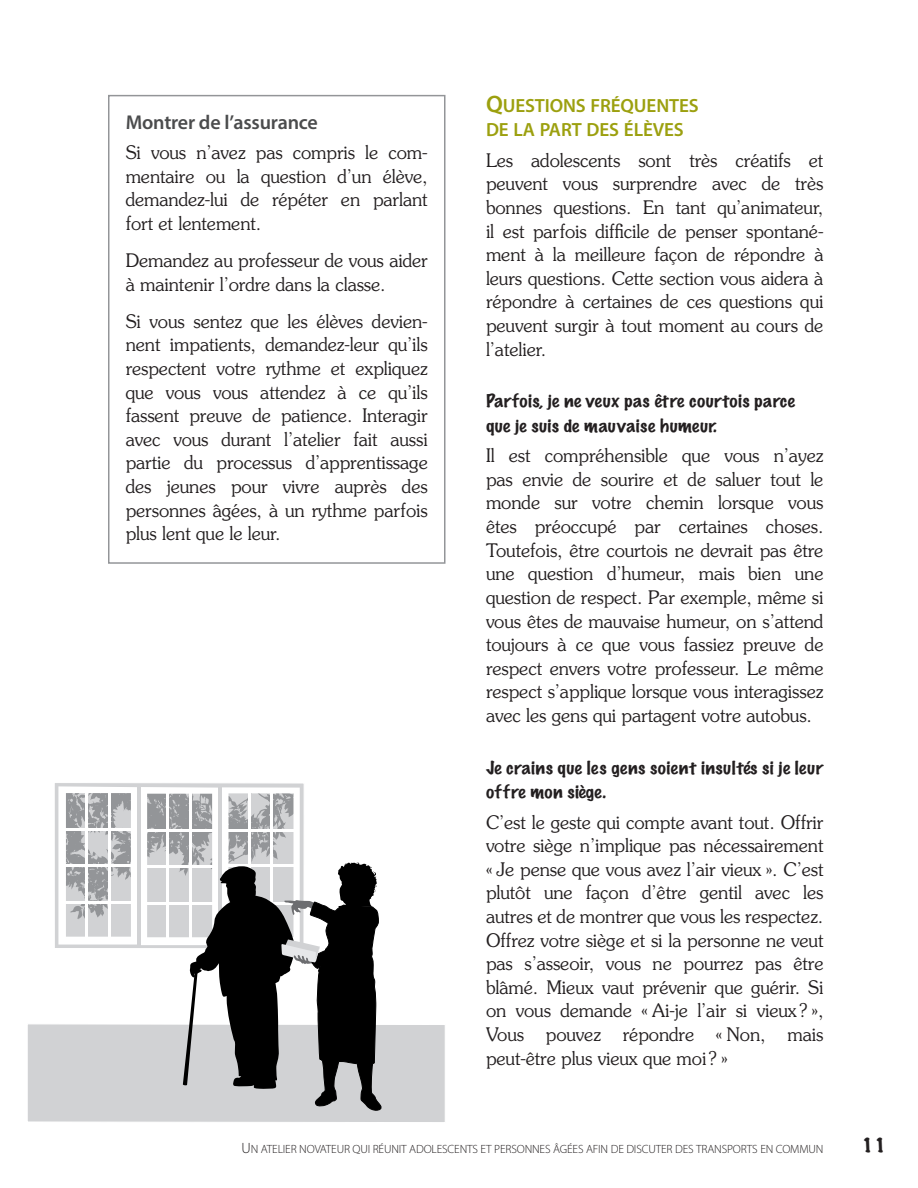
<style>
.page{position:relative;width:918px;height:1188px;background:#fff}
.page>*{position:absolute;margin:0;border:0;box-sizing:border-box;transform-origin:0 0}
.sous_titre_3{font:600 19.95px "Myriad Pro";letter-spacing:-.01em;color:#4b4c4d}
.sous_titre_2{font:19.2px/23.9px "Myriad Pro Semibold SC800";letter-spacing:-.005em;color:#9ca00f}
.lecture{font:300 18.75px/23.5px "Souvenir";letter-spacing:-.005em;color:#231f20;text-align:justify}
.t1{font:100 18px "Marker Felt";color:#231f20;scale:1.25 1}
.question{font:100 16.5px/24.6px "Marker Felt";letter-spacing:.02em;color:#231f20;scale:1.2 1}
.t2{font:12px "Myriad Pro Light SC800";letter-spacing:-.015em;color:#231f20}
.s1{font-size:23.85px}
.s2{font-size:15px}
</style>
<div class="page">
<svg style="left:28px;top:783px;width:417px;height:339px"></svg>
<div style="left:108px;top:95px;width:338px;height:469px;border:1px solid #939598"></div>
<p class="sous_titre_3" style="left:126px;top:109px;width:194px">Montrer de l’assurance</p>
<p class="lecture" style="left:126px;top:140px;width:304px">Si vous n’avez pas compris le com&shy;mentaire ou la question d’un élève, demandez-lui de répéter en parlant fort et lentement.</p>
<p class="lecture" style="left:126px;top:248px;width:304px">Demandez au professeur de vous aider à maintenir l’ordre dans la classe.</p>
<p class="lecture" style="left:126px;top:309px;width:304px">Si vous sentez que les élèves devien&shy;nent impatients, demandez-leur qu’ils respectent votre rythme et expliquez que vous vous attendez à ce qu’ils fassent preuve de patience. Interagir avec vous durant l’atelier fait aussi partie du processus d’apprentissage des jeunes pour vivre auprès des personnes âgées, à un rythme parfois plus lent que le leur.</p>
<p class="sous_titre_2" style="left:486px;top:94px;width:213px"><span class="s1">Q</span>UESTIONS FRÉQUENTES<br>DE LA PART DES ÉLÈVES</p>
<p class="lecture" style="left:486px;top:148px;width:339px">Les adolescents sont très créatifs et peuvent vous surprendre avec de très bonnes questions. En tant qu’animateur, il est parfois difficile de penser spontané&shy;ment à la meilleure façon de répondre à leurs questions. Cette section vous aidera à répondre à certaines de ces questions qui peuvent surgir à tout moment au cours de l’atelier.</p>
<p class="question" style="left:486px;top:388px;width:259px">Parfois, je ne veux pas être courtois parce que je suis de mauvaise humeur.</p>
<p class="lecture" style="left:486px;top:443px;width:339px">Il est compréhensible que vous n’ayez pas envie de sourire et de saluer tout le monde sur votre chemin lorsque vous êtes préoccupé par certaines choses.<br>Toutefois, être courtois ne devrait pas être une question d’humeur, mais bien une question de respect. Par exemple, même si vous êtes de mauvaise humeur, on s’attend toujours à ce que vous fassiez preuve de respect envers votre professeur. Le même respect s’applique lorsque vous interagissez avec les gens qui partagent votre autobus.</p>
<p class="question" style="left:486px;top:755px;width:283px">Je crains que les gens soient insultés si je leur offre mon siège.</p>
<p class="lecture" style="left:486px;top:810px;width:339px">C’est le geste qui compte avant tout. Offrir votre siège n’implique pas nécessairement « Je pense que vous avez l’air vieux ». C’est plutôt une façon d’être gentil avec les autres et de montrer que vous les respectez.<br>Offrez votre siège et si la personne ne veut pas s’asseoir, vous ne pourrez pas être blâmé. Mieux vaut prévenir que guérir. Si on vous demande « Ai-je l’air si vieux? », Vous pouvez répondre « Non, mais peut-être plus vieux que moi? »</p>
<p class="t2" style="left:242px;top:1142px;width:583px"><span class="s2">U</span>N ATELIER NOVATEU R QU I RÉU NIT ADOLESCENTS ET PERSONNES ÂGÉES AFIN DE DISCUTER DES TRANSPORTS EN COMMU N</p>
<p class="t1" style="left:861px;top:1131px;width:22px">11</p>
</div>
